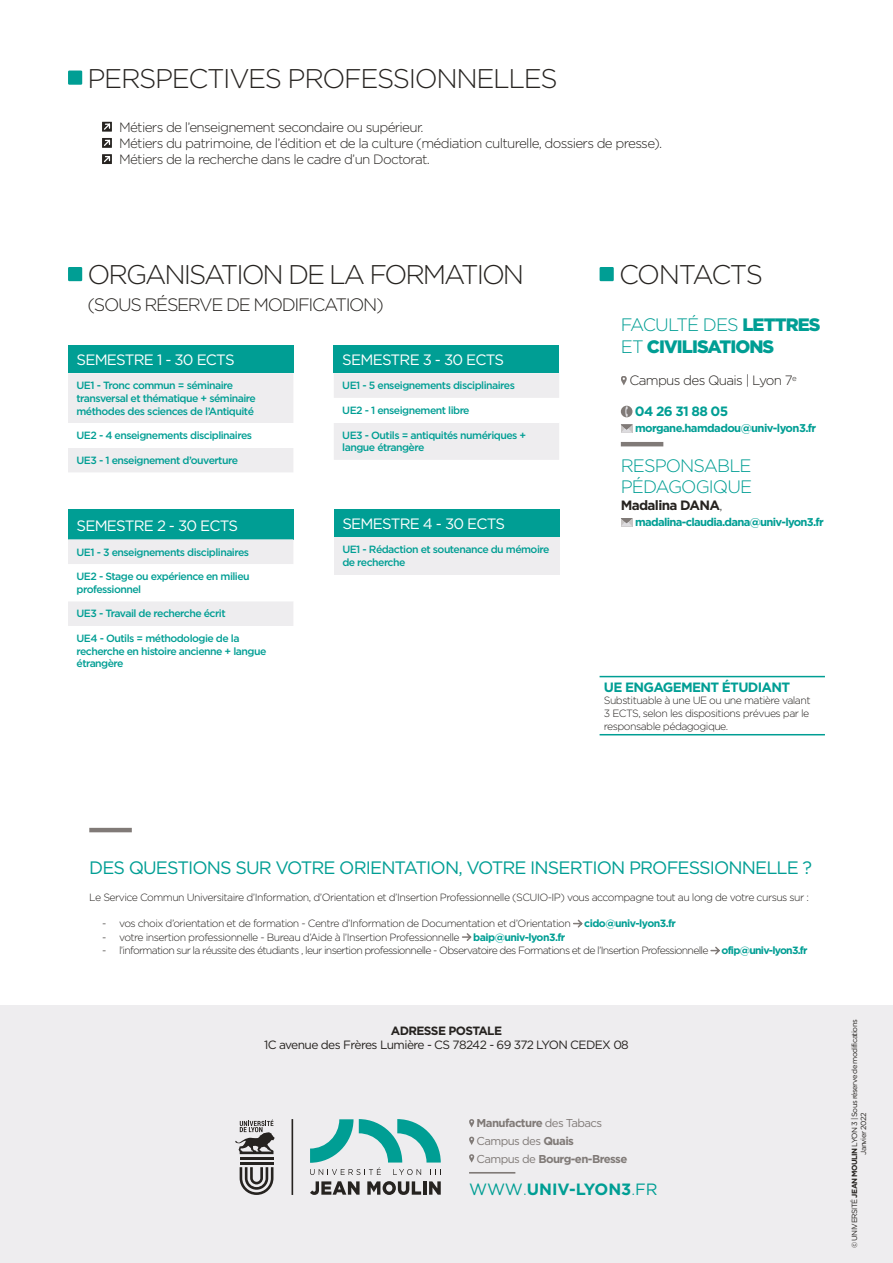
<style>
.page{position:relative;width:893px;height:1263px;background:#fff}
.page>*{position:absolute;margin:0;border:0;box-sizing:border-box;transform-origin:0 0}
.t1{font:300 27px "Gotham";letter-spacing:-.05em;color:#262320}
.t2{font:300 27px "Gotham";letter-spacing:-.075em;color:#262320}
.t3{font:18px "Gotham";letter-spacing:-.05em;color:#009e94}
.t4{font:900 18px/21.6px "Gotham";letter-spacing:-.05em;color:#009e94}
.t5{font:300 18px "Gotham";letter-spacing:-.075em;color:#262320}
.t6{font:300 18px/21.6px "Gotham";letter-spacing:-.05em;color:#009e94}
.t7{font:700 16.35px "Gotham";color:#009e94}
.t8{font:15px "Gotham";letter-spacing:-.05em;color:#fff}
.t9{font:300 13.5px/16.2px "Gotham";letter-spacing:-.05em;color:#262320}
.t10{font:700 13.5px "Gotham";letter-spacing:-.05em;color:#009e94}
.t11{font:700 13.5px "Gotham";letter-spacing:-.05em;color:#262320}
.t12{font:12px "Gotham";letter-spacing:-.05em;color:#262320}
.t13{font:700 12px "Gotham";letter-spacing:-.05em;color:#262320}
.t14{font:700 11.4px/17.5px "Gotham";letter-spacing:-.05em;color:#807a77}
.t15{font:700 11.25px "Gotham";letter-spacing:-.06em;color:#009e94}
.t16{font:500 10.5px/12.6px "Gotham";letter-spacing:-.05em;color:#009e94}
.t17{font:300 10.5px/12.6px "Gotham";letter-spacing:-.05em;color:#262320;text-align:justify}
.t18{font:300 10.5px "Gotham";letter-spacing:-.07em;color:#262320}
.t19{font:700 10.5px "Gotham";letter-spacing:-.05em;color:#009e94}
.t20{font:7.5px/9px "Gotham";letter-spacing:-.07em;color:#262320;text-align:center}
.s1{font-weight:300}
.s2{font-weight:700;color:#009e94}
.s3{font-weight:400}
.s4{font-weight:700}
</style>
<div class="page">
<div style="left:0;top:1005px;width:893px;height:258px;background:#eeedef"></div>
<svg style="left:469px;top:1119px;width:5px;height:8px"></svg>
<svg style="left:469px;top:1137px;width:5px;height:8px"></svg>
<svg style="left:469px;top:1154px;width:5px;height:8px"></svg>
<svg style="left:310px;top:1119px;width:131px;height:56px"></svg>
<svg style="left:310px;top:1181px;width:50px;height:14px"></svg>
<svg style="left:367px;top:1181px;width:54px;height:14px"></svg>
<hr style="left:423px;top:1181px;width:3px;height:14px;background:#262320">
<svg style="left:429px;top:1181px;width:12px;height:14px"></svg>
<hr style="left:292px;top:1119px;width:1px;height:76px;background:#262320">
<svg style="left:240px;top:1167px;width:33px;height:28px"></svg>
<hr style="left:240px;top:1162px;width:33px;height:2px;background:#262320">
<hr style="left:240px;top:1157px;width:33px;height:2px;background:#262320">
<svg style="left:235px;top:1119px;width:40px;height:35px"></svg>
<hr style="left:469px;top:1172px;width:46px;height:1px;background:#807a77">
<hr style="left:89px;top:828px;width:43px;height:4px;background:#807a77">
<svg style="left:573px;top:919px;width:10px;height:9px"></svg>
<svg style="left:462px;top:933px;width:10px;height:8px"></svg>
<svg style="left:710px;top:946px;width:10px;height:9px"></svg>
<hr style="left:600px;top:676px;width:225px;height:1px;background:#009e94">
<hr style="left:600px;top:734px;width:225px;height:1px;background:#009e94">
<div style="left:68px;top:71px;width:14px;height:14px;background:#009e94"></div>
<svg style="left:102px;top:122px;width:10px;height:10px"></svg>
<svg style="left:103px;top:122px;width:8px;height:9px"></svg>
<svg style="left:102px;top:138px;width:10px;height:10px"></svg>
<svg style="left:103px;top:139px;width:8px;height:8px"></svg>
<svg style="left:102px;top:154px;width:10px;height:10px"></svg>
<svg style="left:103px;top:155px;width:8px;height:8px"></svg>
<div style="left:68px;top:345px;width:225px;height:28px;background:#009e94"></div>
<div style="left:68px;top:373px;width:225px;height:99px;background:#eeedef"></div>
<div style="left:68px;top:423px;width:225px;height:25px;background:#fff"></div>
<div style="left:68px;top:509px;width:225px;height:30px;background:#009e94"></div>
<svg style="left:68px;top:539px;width:225px;height:87px"></svg>
<div style="left:334px;top:345px;width:225px;height:28px;background:#009e94"></div>
<div style="left:334px;top:373px;width:225px;height:87px;background:#eeedef"></div>
<div style="left:334px;top:398px;width:225px;height:25px;background:#fff"></div>
<div style="left:334px;top:509px;width:225px;height:28px;background:#009e94"></div>
<div style="left:334px;top:537px;width:225px;height:37px;background:#eeedef"></div>
<div style="left:68px;top:267px;width:14px;height:14px;background:#009e94"></div>
<svg style="left:621px;top:376px;width:6px;height:9px"></svg>
<div style="left:621px;top:406px;width:11px;height:11px;background:#807a77;border-radius:50%"></div>
<svg style="left:625px;top:406px;width:3px;height:11px"></svg>
<svg style="left:621px;top:424px;width:11px;height:9px"></svg>
<hr style="left:621px;top:442px;width:42px;height:4px;background:#807a77">
<svg style="left:621px;top:518px;width:11px;height:8px"></svg>
<div style="left:600px;top:267px;width:14px;height:14px;background:#009e94"></div>
<h1 class="t1" style="left:88px;top:63px;width:472px">PERSPECTIVES PROFESSIONNELLES</h1>
<p class="t9" style="left:119px;top:119px;width:545px">Métiers de l’enseignement secondaire ou supérieur.<br>Métiers du patrimoine, de l’édition et de la culture (médiation culturelle, dossiers de presse).<br>Métiers de la recherche dans le cadre d’un Doctorat.</p>
<h1 class="t2" style="left:88px;top:260px;width:438px">ORGANISATION DE LA FORMATION</h1>
<h2 class="t5" style="left:88px;top:295px;width:298px">(SOUS RÉSERVE DE MODIFICATION)</h2>
<h3 class="t8" style="left:77px;top:351px;width:160px">SEMESTRE 1 - 30 ECTS</h3>
<p class="t16" style="left:77px;top:379px;width:181px">UE1 - Tronc commun = séminaire transversal et thématique + séminaire méthodes des sciences de l’Antiquité</p>
<p class="t16" style="left:77px;top:429px;width:177px">UE2 - 4 enseignements disciplinaires</p>
<p class="t16" style="left:77px;top:454px;width:163px">UE3 - 1 enseignement d’ouverture</p>
<h3 class="t8" style="left:77px;top:517px;width:163px">SEMESTRE 2 - 30 ECTS</h3>
<p class="t16" style="left:77px;top:545px;width:174px">UE1 - 3 enseignements disciplinaires</p>
<p class="t16" style="left:77px;top:570px;width:175px">UE2 - Stage ou expérience en milieu professionnel</p>
<p class="t16" style="left:77px;top:607px;width:151px">UE3 - Travail de recherche écrit</p>
<p class="t16" style="left:77px;top:632px;width:191px">UE4 - Outils = méthodologie de la recherche en histoire ancienne + langue étrangère</p>
<h3 class="t8" style="left:342px;top:351px;width:163px">SEMESTRE 3 - 30 ECTS</h3>
<p class="t16" style="left:342px;top:379px;width:174px">UE1 - 5 enseignements disciplinaires</p>
<p class="t16" style="left:342px;top:404px;width:129px">UE2 - 1 enseignement libre</p>
<p class="t16" style="left:342px;top:428px;width:185px">UE3 - Outils = antiquités numériques + langue étrangère</p>
<h3 class="t8" style="left:342px;top:515px;width:164px">SEMESTRE 4 - 30 ECTS</h3>
<p class="t16" style="left:342px;top:543px;width:209px">UE1 - Rédaction et soutenance du mémoire de recherche</p>
<h1 class="t1" style="left:619px;top:260px;width:145px">CONTACTS</h1>
<h2 class="t4" style="left:621px;top:314px;width:201px"><span class="s1">FACULTÉ DES</span> LETTRES<br><span class="s1">ET</span> CIVILISATIONS</h2>
<p class="t9" style="left:629px;top:372px;width:169px">Campus des Quais | Lyon 7<sup>e</sup></p>
<p class="t10" style="left:635px;top:403px;width:95px">04 26 31 88 05</p>
<p class="t15" style="left:635px;top:422px;width:183px">morgane.hamdadou@univ-lyon3.fr</p>
<h2 class="t6" style="left:621px;top:454px;width:133px">RESPONSABLE<br>PÉDAGOGIQUE</h2>
<p class="t11" style="left:621px;top:497px;width:103px">Madalina DANA<span class="s1">,</span></p>
<p class="t15" style="left:635px;top:515px;width:190px">madalina-claudia.dana@univ-lyon3.fr</p>
<p class="t10" style="left:604px;top:679px;width:188px">UE ENGAGEMENT ÉTUDIANT</p>
<p class="t17" style="left:604px;top:694px;width:208px">Substituable à une UE ou une matière valant 3 ECTS, selon les dispositions prévues par le responsable pédagogique.</p>
<h2 class="t3" style="left:89px;top:857px;width:724px">DES QUESTIONS SUR VOTRE ORIENTATION, VOTRE INSERTION PROFESSIONNELLE ?</h2>
<p class="t17" style="left:89px;top:891px;width:721px">Le Service Commun Universitaire d’Information, d’Orientation et d’Insertion Professionnelle (SCUIO-IP) vous accompagne tout au long de votre cursus sur :</p>
<p class="t17" style="left:102px;top:917px;width:470px">- vos choix d’orientation et de formation - Centre d’Information de Documentation et d’Orientation</p>
<p class="t19" style="left:584px;top:917px;width:93px">cido@univ-lyon3.fr</p>
<p class="t17" style="left:102px;top:930px;width:359px">- votre insertion professionnelle - Bureau d’Aide à l’Insertion Professionnelle</p>
<p class="t19" style="left:473px;top:931px;width:94px">baip@univ-lyon3.fr</p>
<p class="t18" style="left:102px;top:944px;width:707px">- l’information sur la réussite des étudiants , leur insertion professionnelle - Observatoire des Formations et de l’Insertion Professionnelle <span class="s2">ofip@univ-lyon3.fr</span></p>
<p class="t13" style="left:391px;top:1024px;width:113px">ADRESSE POSTALE</p>
<p class="t12" style="left:264px;top:1038px;width:366px">1C avenue des Frères Lumière - CS 78242 - 69 372 LYON CEDEX 08</p>
<p class="t14" style="left:477px;top:1114px;width:152px">Manufacture <span class="s3">des Tabacs<br>Campus des</span> Quais<br><span class="s3">Campus de</span> Bourg-en-Bresse</p>
<h3 class="t7" style="left:469px;top:1180px;width:190px"><span class="s3">WWW</span><span class="s1">.</span>UNIV-LYON3<span class="s1">.</span><span class="s3">FR</span></h3>
<p class="t20" style="left:850px;top:1248px;width:230px;rotate:-90deg">© UNIVERSITÉ <span class="s4">JEAN MOULIN</span> LYON 3 | Sous réserve de modifications<br>Janvier 2022</p>
</div>
